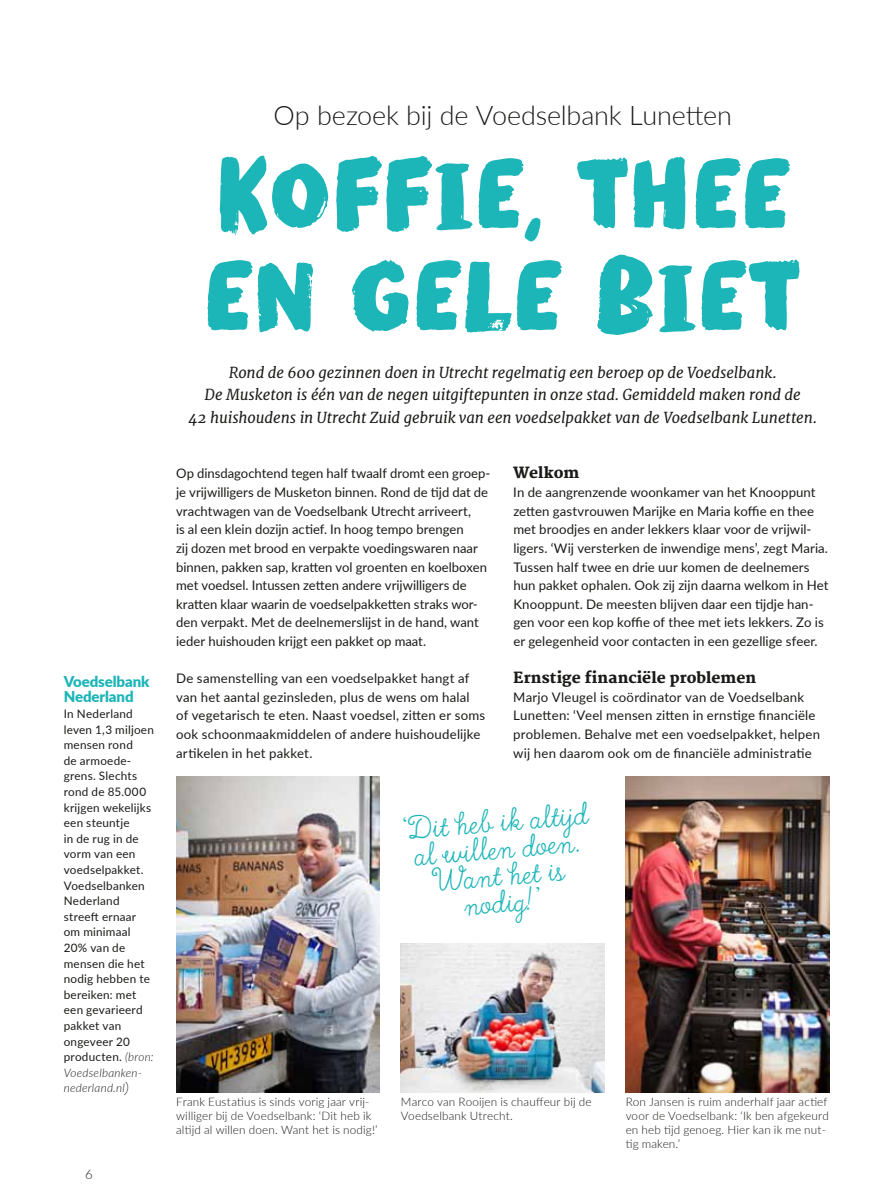
<style>
.page{position:relative;width:893px;height:1191px;background:#fff}
.page>*{position:absolute;margin:0;border:0;box-sizing:border-box;transform-origin:0 0}
.t1{font:96px/102px "Modern Brush";color:#1cb5b8}
.t2{font:39px "True North Script";color:#1cb5b8}
.t3{font:300 27px "Lato";letter-spacing:-.005em;color:#1a1a18}
.t4{font:italic 15px/22.5px "Merriweather";letter-spacing:-.01em;color:#1a1a18;text-align:center}
.t5{font:800 15px "Merriweather";color:#1a1a18}
.t6{font:900 15px/15.6px "Lato";letter-spacing:-.005em;color:#1cb5b8}
.t7{font:13.2px/18.6px "Lato";letter-spacing:.005em;color:#1a1a18}
.t8{font:300 13.2px "Lato";color:#1a1a18}
.t9{font:11.7px/15.6px "Lato";letter-spacing:.02em;color:#1a1a18}
.t10{font:300 11.7px/14.1px "Lato";letter-spacing:.015em;color:#1a1a18}
.s1{font-weight:300;font-style:italic}
.s2{font-family:"True North Script";font-size:15px}
</style>
<div class="page">
<img style="left:626px;top:776px;width:203px;height:316px">
<img style="left:401px;top:943px;width:203px;height:149px">
<img style="left:176px;top:776px;width:204px;height:316px">
<p class="t6" style="left:64px;top:673px;width:87px">Voedselbank<br>Nederland</p>
<p class="t9" style="left:64px;top:705px;width:92px">I n Nederland leven 1,3 miljoen mensen rond<br>de armoede&shy;grens. Slechts rond de 85.000 krijgen wekelijks een steuntje<br>in de rug in de vorm van een voedselpakket.<br>Voedselbanken<br>Nederland streeft ernaar om minimaal<br>20% van de mensen die het nodig hebben te bereiken: met een gevarieerd pakket van ongeveer 20 producten. <span class="s1">(bron:<br>Voedselbanken&shy;nederland.nl</span><span class="s2">)</span></p>
<p class="t8" style="left:85px;top:1164px;width:9px">6</p>
<h3 class="t3" style="left:274px;top:96px;width:460px">Op bezoek bij de Voedselbank Lunetten</h3>
<h1 class="t1" style="left:203px;top:144px;width:600px">Koffie, thee en gele biet</h1>
<p class="t4" style="left:188px;top:361px;width:630px">Rond de 600 gezinnen doen in Utrecht regelmatig een beroep op de Voedselbank.<br>De Musketon is één van de negen uitgiftepunten in onze stad. Gemiddeld maken rond de<br>42 huishoudens in Utrecht Zuid gebruik van een voedselpakket van de Voedselbank Lunetten.</p>
<p class="t7" style="left:176px;top:464px;width:316px">Op dinsdagochtend tegen half twaalf dromt een groep&shy;je vrijwilligers de Musketon binnen. Rond de tijd dat de vrachtwagen van de Voedselbank Utrecht arriveert,<br>is al een klein dozijn actief. In hoog tempo brengen<br>zij dozen met brood en verpakte voedingswaren naar binnen, pakken sap, kratten vol groenten en koelboxen met voedsel. Intussen zetten andere vrijwilligers de kratten klaar waarin de voedselpakketten straks wor&shy;den verpakt. Met de deelnemerslijst in de hand, want ieder huishouden krijgt een pakket op maat.</p>
<p class="t7" style="left:176px;top:668px;width:310px">De samenstelling van een voedselpakket hangt af van het aantal gezinsleden, plus de wens om halal<br>of vegetarisch te eten. Naast voedsel, zitten er soms ook schoonmaakmiddelen of andere huishoudelijke artikelen in het pakket.</p>
<p class="t5" style="left:513px;top:464px;width:68px">Welkom</p>
<p class="t7" style="left:513px;top:482px;width:317px">I n de aangrenzende woonkamer van het Knooppunt zetten gastvrouwen Marijke en Maria koffie en thee met broodjes en ander lekkers klaar voor de vrijwil&shy;ligers. ‘Wij versterken de inwendige mens’, zegt Maria.<br>Tussen half twee en drie uur komen de deelnemers hun pakket ophalen. Ook zij zijn daarna welkom in Het Knooppunt. De meesten blijven daar een tijdje han&shy;gen voor een kop koffie of thee met iets lekkers. Zo is er gelegenheid voor contacten in een gezellige sfeer.</p>
<p class="t5" style="left:513px;top:669px;width:244px">Ernstige financiële problemen</p>
<p class="t7" style="left:513px;top:687px;width:308px">Marjo Vleugel is coördinator van de Voedselbank Lunetten: ‘Veel mensen zitten in ernstige financiële problemen. Behalve met een voedselpakket, helpen wij hen daarom ook om de financiële administratie</p>
<h2 class="t2" style="left:400px;top:808px;width:189px;rotate:-5deg">‘Dit heb ik altijd</h2>
<h2 class="t2" style="left:412px;top:834px;width:168px;rotate:-5deg">al willen doen.</h2>
<h2 class="t2" style="left:433px;top:859px;width:132px;rotate:-5deg">Want het is</h2>
<h2 class="t2" style="left:462px;top:884px;width:78px;rotate:-5deg">nodig!’</h2>
<p class="t10" style="left:176px;top:1094px;width:203px">Frank Eustatius is sinds vorig jaar vrij&shy;williger bij de Voedselbank: ‘Dit heb ik altijd al willen doen. Want het is nodig!’</p>
<p class="t10" style="left:626px;top:1094px;width:205px">Ron Jansen is ruim anderhalf jaar actief voor de Voedselbank: ‘Ik ben afgekeurd en heb tijd genoeg. Hier kan ik me nut&shy;tig maken.’</p>
<p class="t10" style="left:401px;top:1094px;width:192px">Marco van Rooijen is chauffeur bij de<br>Voedselbank Utrecht.</p>
</div>
